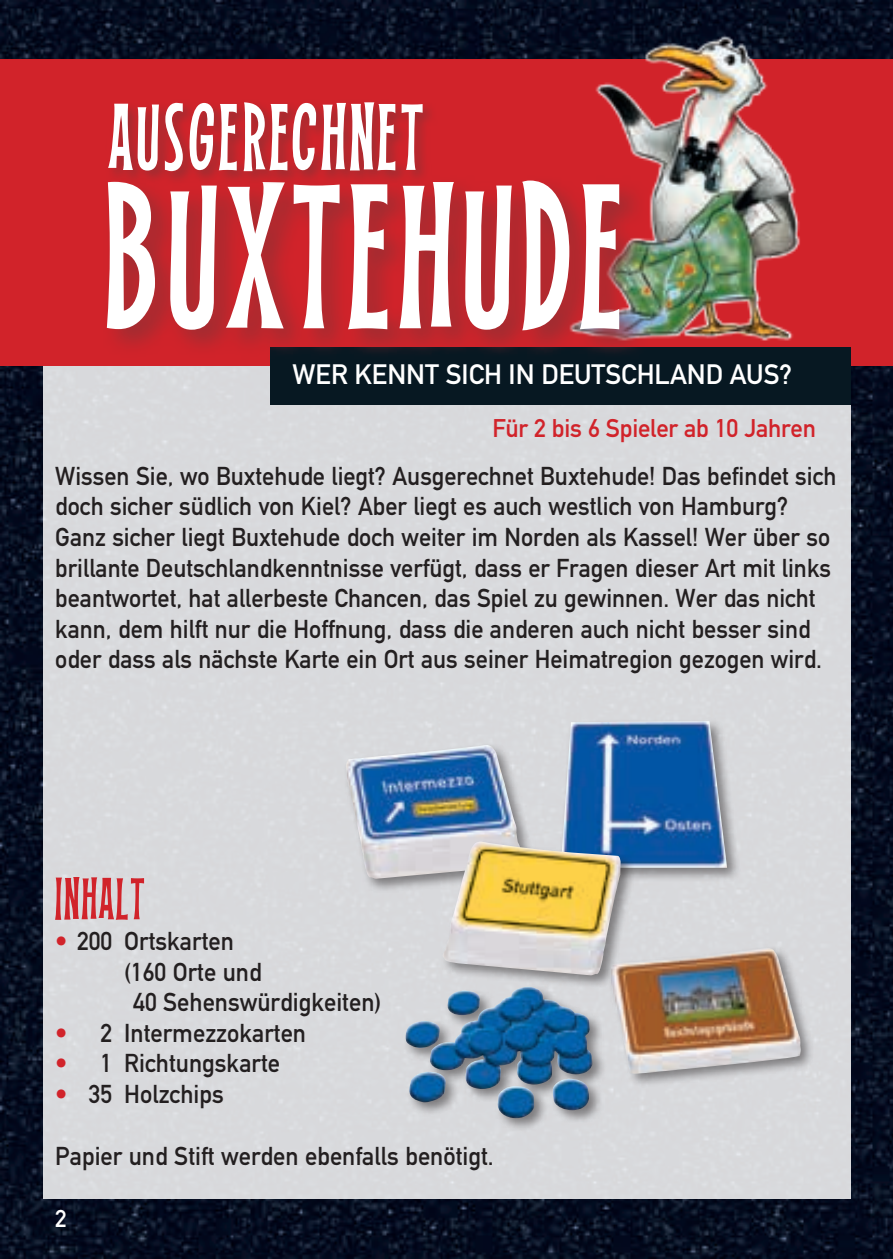
<style>
.page{position:relative;width:893px;height:1259px;background:#fff}
.page>*{position:absolute;margin:0;border:0;box-sizing:border-box;transform-origin:0 0}
.t1{font:209.4px "Kid Captain PB";letter-spacing:.05em;color:#fff}
.t2{font:96px "Kid Captain PB";letter-spacing:.05em;color:#fff}
.t3{font:60px "Kid Captain PB";letter-spacing:.05em;color:#d1232a}
.t4{font:27.6px "DIN Mittelschrift";color:#fff}
.t5{font:25.5px/30.6px "DIN Mittelschrift";color:#231f20;scale:.95 1}
.t6{font:25.5px "DIN Mittelschrift LT";color:#231f20;scale:.96 1}
.t7{font:25.2px "DIN Mittelschrift";letter-spacing:-.01em;color:#d1232a}
.t8{font:24px "DIN Mittelschrift";color:#fff}
.s1{color:#d1232a}
</style>
<div class="page">
<img style="left:0;top:0;width:893px;height:1259px">
<div style="left:43px;top:60px;width:807px;height:1139px;background:#d8d9dc"></div>
<div style="left:0;top:60px;width:893px;height:306px;background:#d1232a"></div>
<div style="left:558px;top:718px;width:183px;height:164px;background:#231f20;opacity:.5"></div>
<img style="left:561px;top:721px;width:166px;height:146px">
<div style="left:343px;top:742px;width:196px;height:151px;background:#231f20;opacity:.5"></div>
<img style="left:346px;top:745px;width:180px;height:133px">
<div style="left:608px;top:944px;width:207px;height:144px;background:#231f20;opacity:.5"></div>
<img style="left:610px;top:947px;width:191px;height:127px">
<div style="left:403px;top:984px;width:204px;height:148px;background:#231f20;opacity:.5"></div>
<img style="left:430px;top:987px;width:162px;height:102px">
<div style="left:440px;top:839px;width:196px;height:151px;background:#231f20;opacity:.5"></div>
<img style="left:441px;top:841px;width:180px;height:134px">
<div style="left:270px;top:347px;width:580px;height:58px;background:#071822"></div>
<img style="left:529px;top:0;width:328px;height:389px">
<svg style="left:112px;top:175px;width:537px;height:185px;fill:#ba272d"></svg>
<svg style="left:112px;top:105px;width:326px;height:81px;fill:#bd262d"></svg>
<h2 class="t2" style="left:110px;top:85px;width:314px">AUSGERECHNET</h2>
<h1 class="t1" style="left:105px;top:142px;width:519px">BUXTEHUDE</h1>
<p class="t4" style="left:293px;top:358px;width:501px">WER KENNT SICH IN DEUTSCHLAND AUS?</p>
<p class="t7" style="left:492px;top:414px;width:325px">Für 2 bis 6 Spieler ab 10 Jahren</p>
<p class="t5" style="left:55px;top:460px;width:824px">Wissen Sie, wo Buxtehude liegt? Ausgerechnet Buxtehude! Das befindet sich doch sicher südlich von Kiel? Aber liegt es auch westlich von Hamburg?<br>Ganz sicher liegt Buxtehude doch weiter im Norden als Kassel! Wer über so brillante Deutschlandkenntnisse verfügt, dass er Fragen dieser Art mit links beantwortet, hat allerbeste Chancen, das Spiel zu gewinnen. Wer das nicht kann, dem hilft nur die Hoffnung, dass die anderen auch nicht besser sind oder dass als nächste Karte ein Ort aus seiner Heimatregion gezogen wird.</p>
<h3 class="t3" style="left:55px;top:866px;width:90px">INHALT</h3>
<p class="t6" style="left:55px;top:926px;width:188px"><span class="s1">•</span> 200 Ortskarten</p>
<p class="t6" style="left:124px;top:956px;width:145px">(160 Orte und</p>
<p class="t6" style="left:133px;top:987px;width:260px">40 Sehenswürdigkeiten)</p>
<p class="t6" style="left:55px;top:1018px;width:263px"><span class="s1">•</span> 2 Intermezzokarten</p>
<p class="t6" style="left:55px;top:1048px;width:236px"><span class="s1">•</span> 1 Richtungskarte</p>
<p class="t6" style="left:55px;top:1079px;width:177px"><span class="s1">•</span> 35 Holzchips</p>
<p class="t6" style="left:55px;top:1140px;width:458px">Papier und Stift werden ebenfalls benötigt.</p>
<p class="t8" style="left:55px;top:1204px;width:13px">2</p>
</div>
